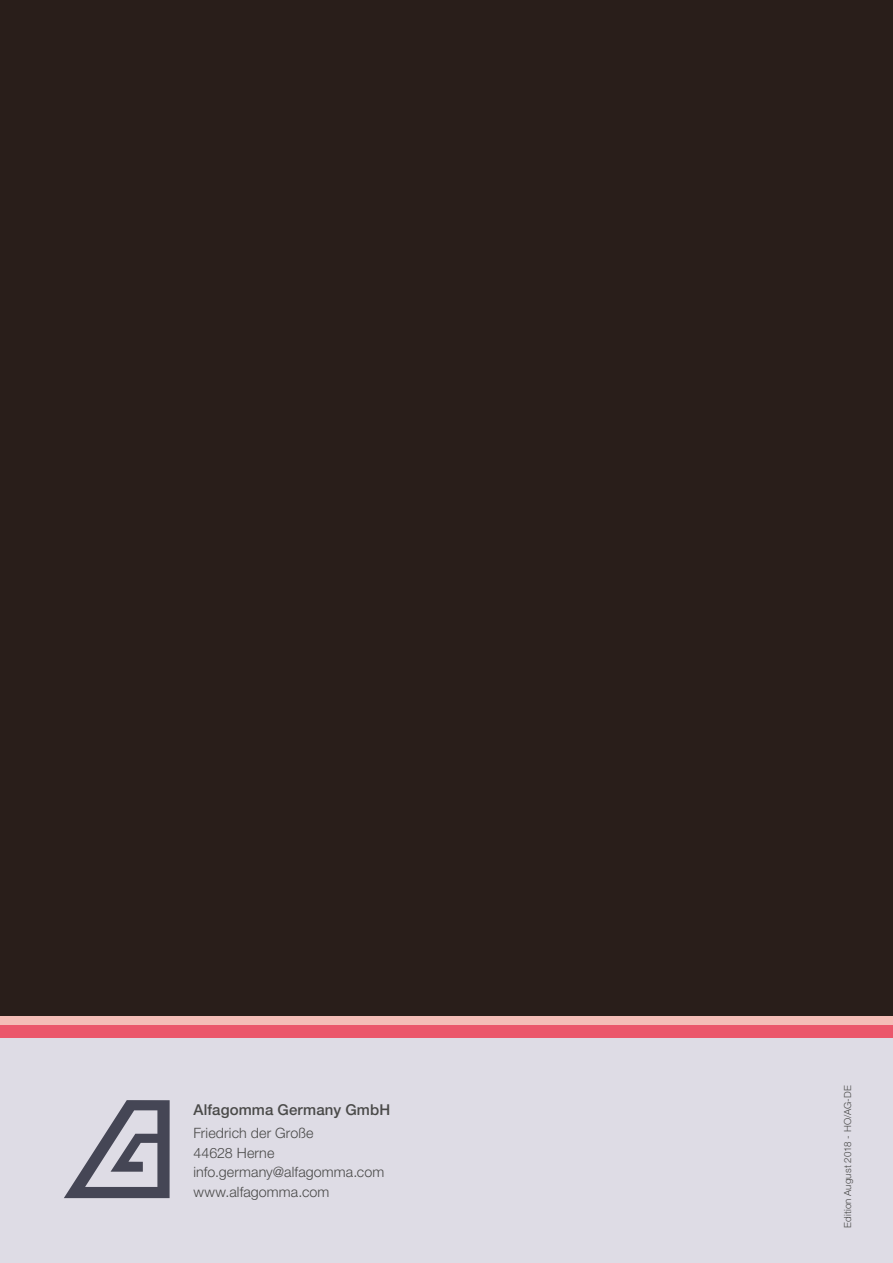
<style>
.page{position:relative;width:893px;height:1263px;background:#fff}
.page>*{position:absolute;margin:0;border:0;box-sizing:border-box;transform-origin:0 0}
.t1{font:500 15px "Helvetica Neue LT Std";letter-spacing:.01em;color:#4a4a49}
.t2{font:300 14.25px/19.5px "Helvetica Neue LT Std";letter-spacing:.01em;color:#4a4a49}
.t3{font:300 9.75px "Helvetica Neue LT Std";letter-spacing:.02em;color:#4a4a49}
</style>
<div class="page">
<div style="left:0;top:0;width:893px;height:1025px;background:#291e1a"></div>
<div style="left:0;top:1037px;width:893px;height:226px;background:#dedce5"></div>
<div style="left:0;top:1016px;width:893px;height:21px;background:#eb576b"></div>
<div style="left:0;top:1016px;width:893px;height:9px;background:#f4bdb7"></div>
<svg style="left:64px;top:1100px;width:106px;height:98px"></svg>
<p class="t1" style="left:193px;top:1100px;width:198px">Alfagomma Germany GmbH</p>
<p class="t2" style="left:193px;top:1123px;width:192px">Friedrich der Große<br>44628 Herne info.germany@alfagomma.com www.alfagomma.com</p>
<p class="t3" style="left:842px;top:1228px;width:144px;rotate:-90deg">Edition August 2018 - HO/AG-DE</p>
</div>
